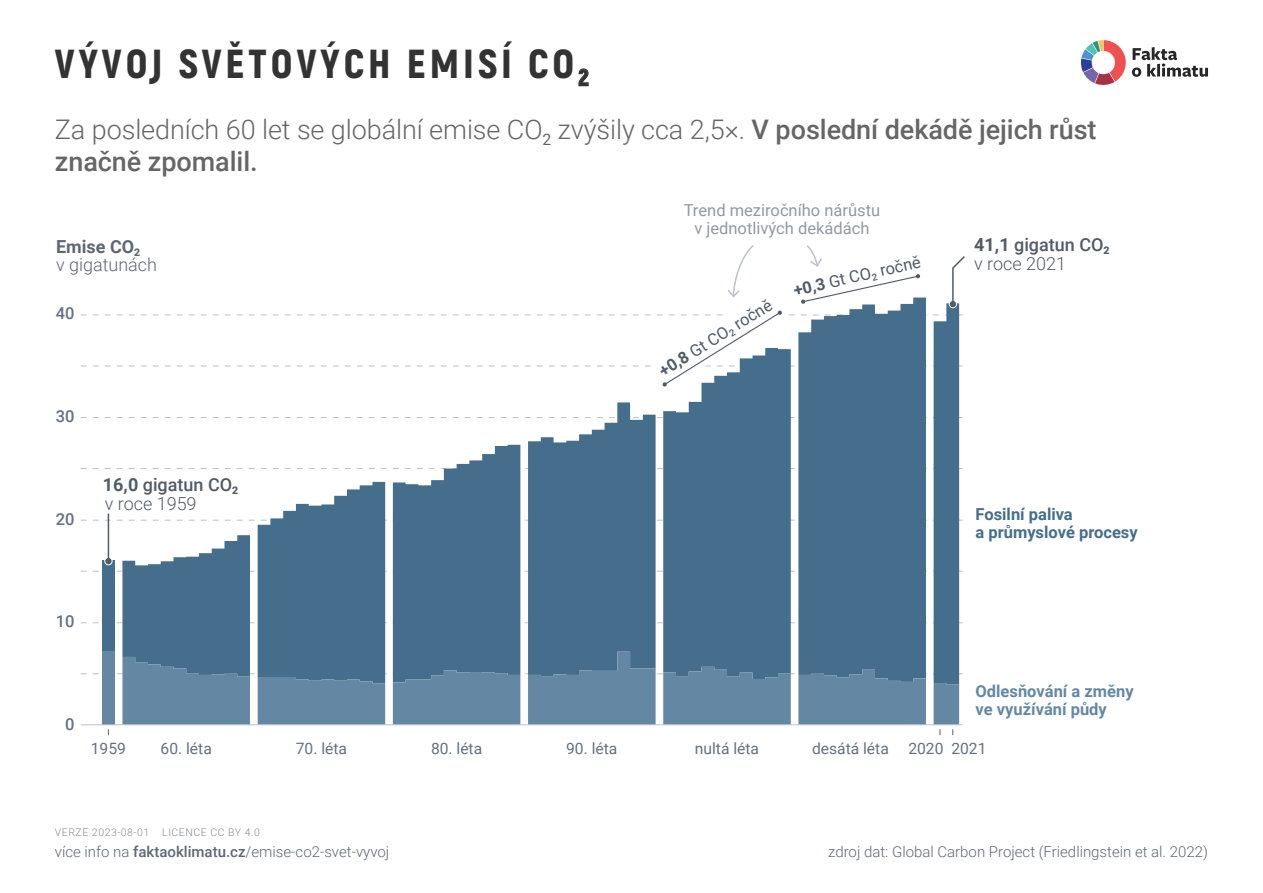
<style>
.page{position:relative;width:1263px;height:893px;background:#fff}
.page>*{position:absolute;margin:0;border:0;box-sizing:border-box;transform-origin:0 0}
.t1{font:900 40.5px "Akrobat";letter-spacing:.1em;color:#333}
.t2{font:300 27px/32.4px "Roboto";letter-spacing:-.005em;color:#666}
.t3{font:500 18px/19.5px "Roboto";color:#515c67}
.t4{font:300 18px/18px "Roboto";color:#5e6775}
.t5{font:16.5px/18px "Roboto";color:#9199a3;text-align:center}
.t6{font:700 16.5px/18px "Roboto";color:#6488a4}
.t7{font:700 16.5px/18px "Roboto";color:#456e8d}
.t8{font:16.5px "Roboto";color:#515c67}
.t9{font:500 16.5px "Roboto";color:#657180}
.t10{font:15.6px "Roboto";color:#657180}
.t11{font:300 15px "Roboto";color:#5f6875}
.t12{font:300 10.5px "Roboto";letter-spacing:.05em;color:#818b98}
.s1{font-weight:500}
.s2{font-weight:700}
.s3{font-weight:300}
</style>
<div class="page">
<svg style="left:579px;top:69px;width:9px;height:17px"></svg>
<svg style="left:81px;top:245px;width:884px;height:490px"></svg>
<hr style="left:81px;top:724px;width:882px;height:1px;background:#bcc1cb">
<svg style="left:1081px;top:40px;width:127px;height:45px"></svg>
<h1 class="t1" style="left:55px;top:38px;width:535px">VÝVOJ SVĚTOVÝCH EMISÍ CO<sub>2</sub></h1>
<h2 class="t2" style="left:55px;top:112px;width:1043px">Za posledních 60 let se globální emise CO<sub>2</sub> zvýšily cca 2,5×. <span class="s1">V poslední dekádě jejich růst značně zpomalil.</span></h2>
<p class="t4" style="left:56px;top:237px;width:103px"><span class="s2">Emise CO</span><sub>2<br></sub>v gigatunách</p>
<p class="t9" style="left:56px;top:302px;width:20px">40</p>
<p class="t9" style="left:56px;top:405px;width:20px">30</p>
<p class="t9" style="left:56px;top:507px;width:20px">20</p>
<p class="t3" style="left:103px;top:474px;width:137px"><span class="s2">16,0</span> gigatun CO<sub>2 </sub><span class="s3">v roce 1959</span></p>
<p class="t5" style="left:684px;top:200px;width:198px">Trend meziročního nárůstu v jednotlivých dekádách</p>
<p class="t8" style="left:654px;top:362px;width:131px;rotate:-32deg"><span class="s2">+0,8</span> Gt CO<sub>2</sub> ročně</p>
<p class="t8" style="left:791px;top:279px;width:131px;rotate:-13deg"><span class="s2">+0,3</span> Gt CO<sub>2</sub> ročně</p>
<p class="t3" style="left:974px;top:234px;width:137px"><span class="s2">41,1</span> gigatun CO<sub>2 </sub><span class="s3">v roce 2021</span></p>
<p class="t7" style="left:975px;top:505px;width:164px">Fosilní paliva<br>a průmyslové procesy</p>
<p class="t9" style="left:56px;top:610px;width:20px">10</p>
<p class="t9" style="left:65px;top:713px;width:11px">0</p>
<p class="t10" style="left:91px;top:738px;width:37px">1959</p>
<p class="t10" style="left:161px;top:738px;width:53px">60. léta</p>
<p class="t10" style="left:296px;top:738px;width:53px">70. léta</p>
<p class="t10" style="left:431px;top:738px;width:53px">80. léta</p>
<p class="t10" style="left:566px;top:738px;width:53px">90. léta</p>
<p class="t10" style="left:695px;top:738px;width:66px">nultá léta</p>
<p class="t10" style="left:812px;top:738px;width:78px">desátá léta</p>
<p class="t6" style="left:975px;top:681px;width:160px">Odlesňování a změny ve využívání půdy</p>
<p class="t10" style="left:908px;top:738px;width:37px">2020</p>
<p class="t10" style="left:951px;top:738px;width:37px">2021</p>
<p class="t12" style="left:55px;top:825px;width:206px">VERZE 2023-08-01 LICENCE CC BY 4.0</p>
<p class="t11" style="left:55px;top:841px;width:336px">více info na <span class="s1">faktaoklimatu.cz</span>/emise-co2-svet-vyvoj</p>
<p class="t11" style="left:828px;top:841px;width:381px">zdroj dat: Global Carbon Project (Friedlingstein et al. 2022)</p>
</div>
